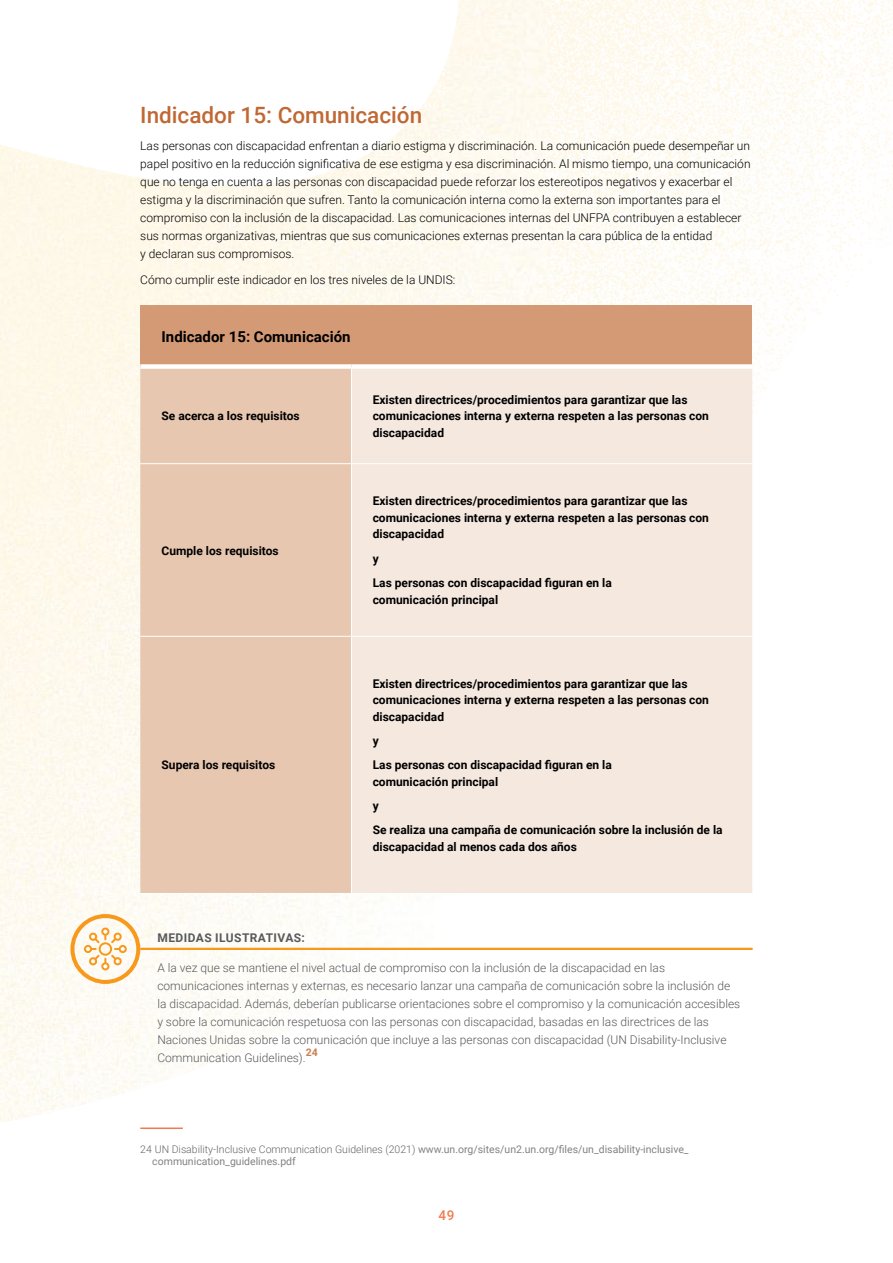
<style>
.page{position:relative;width:893px;height:1263px;background:#fff}
.page>*{position:absolute;margin:0;border:0;box-sizing:border-box;transform-origin:0 0}
.H3___Indicator{font:500 22.5px "Roboto";color:#c06834}
.head_table{font:700 15px "Roboto";color:#000}
.t1{font:500 13.5px "Roboto";color:#f17b50}
.Body{font:300 12px/18px "Roboto";color:#000}
.lateral_right{font:700 12px/16.5px "Roboto";color:#000}
.Illustrative___Body{font:300 12px/18px "Roboto";color:#58595b}
.lateral_left{font:700 12px "Roboto";color:#000}
.Illustrative___title{font:700 12px "Roboto";letter-spacing:.035em;color:#58595b}
.footnote{font:10.5px/12.1px "Roboto";color:#808285}
.Illustrative___Body-2{font:700 10.5px "Roboto";color:#c98053}
.s1{font-weight:300;color:#636466}
</style>
<div class="page">
<img style="left:547px;top:0;width:54px;height:305px">
<img style="left:601px;top:0;width:53px;height:305px">
<img style="left:654px;top:0;width:54px;height:305px">
<img style="left:708px;top:0;width:52px;height:415px">
<img style="left:760px;top:0;width:54px;height:392px">
<img style="left:814px;top:0;width:53px;height:314px">
<img style="left:867px;top:0;width:26px;height:264px">
<img style="left:16px;top:149px;width:50px;height:13px">
<img style="left:421px;top:65px;width:24px;height:43px">
<hr style="left:140px;top:1127px;width:43px;height:2px;background:#f17b50">
<hr style="left:140px;top:948px;width:613px;height:2px;background:#f7991c">
<div style="left:140px;top:305px;width:612px;height:61px;background:#d49a75"></div>
<div style="left:140px;top:369px;width:211px;height:524px;background:#e7c7b0"></div>
<div style="left:352px;top:369px;width:400px;height:524px;background:#f5e8df"></div>
<div style="left:140px;top:364px;width:211px;height:5px;background:#fff"></div>
<div style="left:351px;top:364px;width:401px;height:5px;background:#fff"></div>
<hr style="left:140px;top:463px;width:211px;height:1px;background:#fff">
<hr style="left:351px;top:463px;width:401px;height:1px;background:#fff">
<hr style="left:140px;top:636px;width:211px;height:1px;background:#fff">
<hr style="left:351px;top:636px;width:401px;height:1px;background:#fff">
<svg style="left:70px;top:914px;width:70px;height:70px"></svg>
<p class="H3___Indicator" style="left:140px;top:99px;width:283px">Indicador 15: Comunicación</p>
<p class="Body" style="left:140px;top:136px;width:612px">Las personas con discapacidad enfrentan a diario estigma y discriminación. La comunicación puede desempeñar un papel positivo en la reducción significativa de ese estigma y esa discriminación. Al mismo tiempo, una comunicación que no tenga en cuenta a las personas con discapacidad puede reforzar los estereotipos negativos y exacerbar el estigma y la discriminación que sufren. Tanto la comunicación interna como la externa son importantes para el compromiso con la inclusión de la discapacidad. Las comunicaciones internas del UNFPA contribuyen a establecer sus normas organizativas, mientras que sus comunicaciones externas presentan la cara pública de la entidad<br>y declaran sus compromisos.</p>
<p class="Body" style="left:140px;top:270px;width:317px">Cómo cumplir este indicador en los tres niveles de la UNDIS:</p>
<p class="head_table" style="left:162px;top:326px;width:190px">Indicador 15: Comunicación</p>
<p class="lateral_left" style="left:162px;top:408px;width:140px">Se acerca a los requisitos</p>
<p class="lateral_left" style="left:162px;top:542px;width:119px">Cumple los requisitos</p>
<p class="lateral_right" style="left:373px;top:391px;width:338px">Existen directrices/procedimientos para garantizar que las comunicaciones interna y externa respeten a las personas con discapacidad</p>
<p class="lateral_right" style="left:373px;top:492px;width:338px">Existen directrices/procedimientos para garantizar que las comunicaciones interna y externa respeten a las personas con discapacidad</p>
<p class="lateral_right" style="left:373px;top:550px;width:8px">y</p>
<p class="lateral_right" style="left:373px;top:574px;width:241px">Las personas con discapacidad figuran en la comunicación principal</p>
<p class="lateral_left" style="left:162px;top:757px;width:115px">Supera los requisitos</p>
<p class="lateral_right" style="left:373px;top:675px;width:338px">Existen directrices/procedimientos para garantizar que las comunicaciones interna y externa respeten a las personas con discapacidad</p>
<p class="lateral_right" style="left:373px;top:732px;width:8px">y</p>
<p class="lateral_right" style="left:373px;top:756px;width:241px">Las personas con discapacidad figuran en la comunicación principal</p>
<p class="lateral_right" style="left:373px;top:797px;width:8px">y</p>
<p class="lateral_right" style="left:373px;top:821px;width:351px">Se realiza una campaña de comunicación sobre la inclusión de la discapacidad al menos cada dos años</p>
<p class="Illustrative___title" style="left:158px;top:929px;width:149px">MEDIDAS ILUSTRATIVAS:</p>
<p class="Illustrative___Body" style="left:157px;top:959px;width:584px">A la vez que se mantiene el nivel actual de compromiso con la inclusión de la discapacidad en las comunicaciones internas y externas, es necesario lanzar una campaña de comunicación sobre la inclusión de la discapacidad. Además, deberían publicarse orientaciones sobre el compromiso y la comunicación accesibles y sobre la comunicación respetuosa con las personas con discapacidad, basadas en las directrices de las Naciones Unidas sobre la comunicación que incluye a las personas con discapacidad (UN Disability-Inclusive Communication Guidelines).</p>
<p class="Illustrative___Body-2" style="left:306px;top:1045px;width:14px">24</p>
<p class="footnote" style="left:152px;top:1143px;width:538px;text-indent:-12px"><span class="s1">24 UN Disability-Inclusive Communication Guidelines (2021)</span> www.un.org/sites/un2.un.org/files/un_disability-inclusive_ communication_guidelines.pdf</p>
<p class="t1" style="left:439px;top:1206px;width:17px">49</p>
</div>
